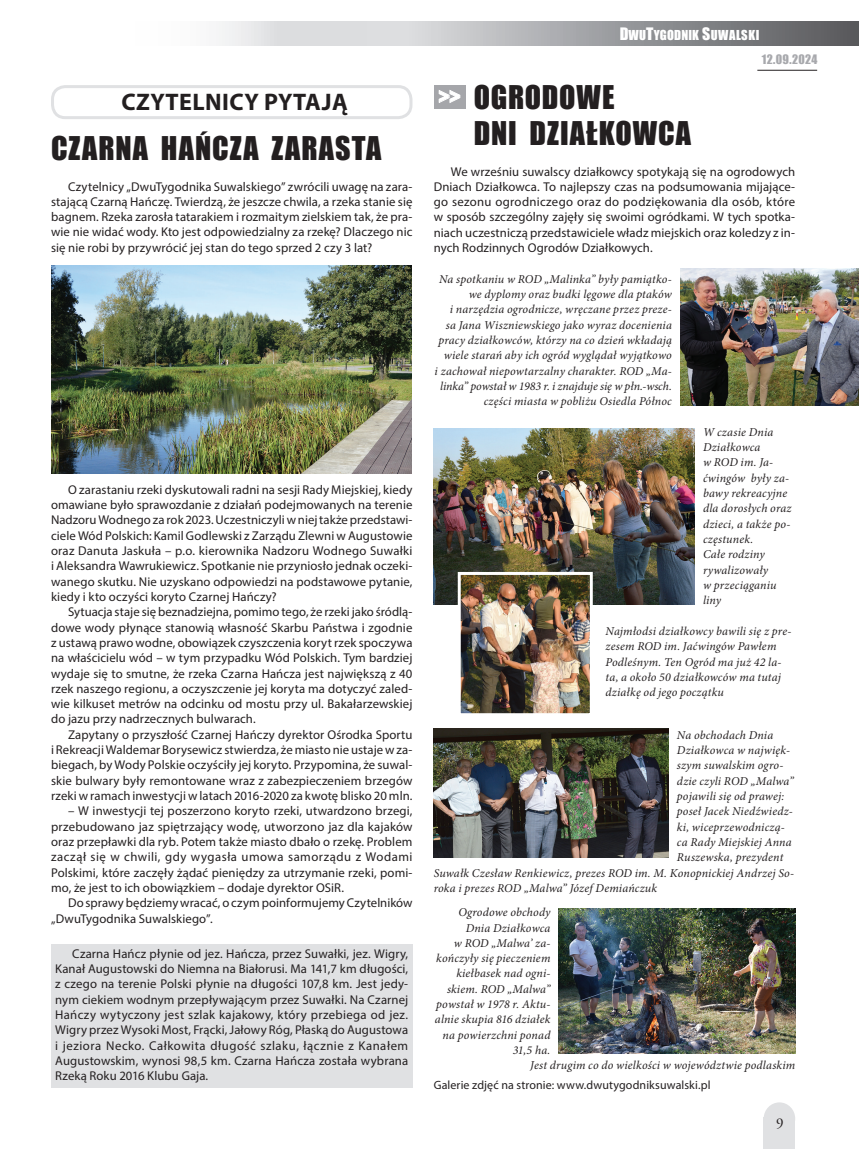
<style>
.page{position:relative;width:859px;height:1149px;background:#fff}
.page>*{position:absolute;margin:0;border:0;box-sizing:border-box;transform-origin:0 0}
.t1{font:30px/36px "Impact";letter-spacing:.035em;color:#231f20}
.t2{font:24.15px "Impact";color:#fff;scale:.87 1}
.t3{font:700 24px "Myriad Pro";letter-spacing:.02em;color:#231f20}
.t4{font:15px "Adobe Garamond Pro";color:#231f20}
.t5{font:12.75px/15.3px "Myriad Pro";letter-spacing:.005em;color:#231f20;text-align:justify}
.t6{font:12.6px "Impact";letter-spacing:.015em;color:#fff}
.t7{font:italic 12px/15.3px "Minion Pro";letter-spacing:.015em;color:#231f20}
.t8{font:12px "Myriad Pro";letter-spacing:.01em;color:#231f20}
.t9{font:12px "Impact";letter-spacing:.03em;color:#a8a9ad}
.s1{font-size:15.75px}
</style>
<div class="page">
<svg style="left:219px;top:21px;width:640px;height:25px;background:#acadb0"></svg>
<hr style="left:757px;top:70px;width:60px;height:1px;background:#231f20">
<div style="left:764px;top:1101px;width:31px;height:33px;background:#e0e1e3;border-radius:50%"></div>
<div style="left:764px;top:1117px;width:31px;height:31px;background:#e0e1e3"></div>
<div style="left:434px;top:85px;width:31px;height:23px;background:#a5a6aa"></div>
<svg style="left:439px;top:90px;width:21px;height:13px"></svg>
<div style="left:51px;top:943px;width:361px;height:143px;background:#e0e1e3"></div>
<div style="left:51px;top:85px;width:361px;height:34px;border:3px solid #e0e1e3;border-radius:13px"></div>
<img style="left:52px;top:265px;width:360px;height:208px">
<img style="left:680px;top:268px;width:179px;height:137px">
<img style="left:434px;top:428px;width:260px;height:176px">
<img style="left:462px;top:575px;width:127px;height:137px">
<div style="left:458px;top:571px;width:135px;height:145px;border:3px solid #fff"></div>
<img style="left:434px;top:728px;width:234px;height:129px">
<img style="left:559px;top:908px;width:237px;height:144px">
<p class="t6" style="left:620px;top:26px;width:141px"><span class="s1">D</span>WU<span class="s1">T</span>YGODNIK <span class="s1">S</span>UWALSKI</p>
<p class="t9" style="left:762px;top:50px;width:57px">12.09.2024</p>
<h3 class="t3" style="left:121px;top:86px;width:228px">CZYTELNICY PYTAJĄ</h3>
<h1 class="t1" style="left:474px;top:78px;width:219px">OGRODOWE<br>DNI DZIAŁKOWCA</h1>
<p class="t5" style="left:434px;top:163px;width:363px;text-indent:17px">We wrześniu suwalscy działkowcy spotykają się na ogrodowych Dniach Działkowca. To najlepszy czas na podsumowania mijające&shy;go sezonu ogrodniczego oraz do podziękowania dla osób, które w sposób szczególny zajęły się swoimi ogródkami. W tych spotka&shy;niach uczestniczą przedstawiciele władz miejskich oraz koledzy z in&shy;nych Rodzinnych Ogrodów Działkowych.</p>
<p class="t7" style="left:435px;top:271px;width:239px;text-align:right">Na spotkaniu w ROD „Malinka” były pamiątko&shy;we dyplomy oraz budki lęgowe dla ptaków<br>i narzędzia ogrodnicze, wręczane przez preze-<br>sa Jana Wiszniewskiego jako wyraz docenienia pracy działkowców, którzy na co dzień wkładają wiele starań aby ich ogród wyglądał wyjątkowo<br>i zachował niepowtarzalny charakter. ROD „Ma&shy;linka” powstał w 1983 r. i znajduje się w płn.-wsch. części miasta w pobliżu Osiedla Północ</p>
<p class="t7" style="left:703px;top:424px;width:90px">W czasie Dnia<br>Działkowca<br>w ROD im. Ja&shy;ćwingów były za&shy;bawy rekreacyjne dla dorosłych oraz dzieci, a także po&shy;częstunek.<br>Całe rodziny rywalizowały<br>w przeciąganiu liny</p>
<p class="t7" style="left:605px;top:623px;width:187px">Najmłodsi działkowcy bawili się z pre&shy;zesem ROD im. Jaćwingów Pawłem<br>Podleśnym. Ten Ogród ma już 42 la&shy;ta, a około 50 działkowców ma tutaj działkę od jego początku</p>
<p class="t7" style="left:677px;top:727px;width:98px">Na obchodach Dnia</p>
<p class="t7" style="left:677px;top:742px;width:115px">Działkowca w najwięk-</p>
<p class="t7" style="left:677px;top:757px;width:108px">szym suwalskim ogro-</p>
<p class="t7" style="left:677px;top:773px;width:118px">dzie czyli ROD „Malwa”</p>
<p class="t7" style="left:677px;top:788px;width:109px">pojawili się od prawej:</p>
<p class="t7" style="left:677px;top:803px;width:117px">poseł Jacek Niedźwiedz-</p>
<p class="t7" style="left:677px;top:818px;width:109px">ki, wiceprzewodniczą-</p>
<p class="t7" style="left:677px;top:834px;width:116px">ca Rady Miejskiej Anna</p>
<p class="t7" style="left:677px;top:849px;width:108px">Ruszewska, prezydent</p>
<p class="t7" style="left:434px;top:864px;width:362px">Suwałk Czesław Renkiewicz, prezes ROD im. M. Konopnickiej Andrzej So-</p>
<p class="t7" style="left:434px;top:880px;width:225px">roka i prezes ROD „Malwa” Józef Demiańczuk</p>
<p class="t7" style="left:458px;top:904px;width:94px">Ogrodowe obchody</p>
<p class="t7" style="left:466px;top:919px;width:86px">Dnia Działkowca</p>
<p class="t7" style="left:454px;top:935px;width:98px">w ROD „Malwa’ za-</p>
<p class="t7" style="left:436px;top:950px;width:116px">kończyły się pieczeniem</p>
<p class="t7" style="left:456px;top:965px;width:96px">kiełbasek nad ogni-</p>
<p class="t7" style="left:447px;top:980px;width:105px">skiem. ROD „Malwa”</p>
<p class="t7" style="left:436px;top:996px;width:116px">powstał w 1978 r. Aktu-</p>
<p class="t7" style="left:435px;top:1011px;width:117px">alnie skupia 816 działek</p>
<p class="t7" style="left:443px;top:1026px;width:109px">na powierzchni ponad</p>
<p class="t7" style="left:513px;top:1042px;width:39px">31,5 ha.</p>
<p class="t7" style="left:530px;top:1057px;width:266px">Jest drugim co do wielkości w województwie podlaskim</p>
<p class="t8" style="left:434px;top:1077px;width:278px">Galerie zdjęć na stronie: www.dwutygodniksuwalski.pl</p>
<h2 class="t2" style="left:439px;top:78px;width:27px">&gt;&gt;</h2>
<h1 class="t1" style="left:51px;top:129px;width:332px">CZARNA HAŃCZA ZARASTA</h1>
<p class="t5" style="left:51px;top:178px;width:363px;text-indent:17px">Czytelnicy „DwuTygodnika Suwalskiego” zwrócili uwagę na zara&shy;stającą Czarną Hańczę. Twierdzą, że jeszcze chwila, a rzeka stanie się bagnem. Rzeka zarosła tatarakiem i rozmaitym zielskiem tak, że pra&shy;wie nie widać wody. Kto jest odpowiedzialny za rzekę? Dlaczego nic się nie robi by przywrócić jej stan do tego sprzed 2 czy 3 lat?</p>
<p class="t5" style="left:51px;top:481px;width:363px;text-indent:17px">O zarastaniu rzeki dyskutowali radni na sesji Rady Miejskiej, kiedy omawiane było sprawozdanie z działań podejmowanych na terenie Nadzoru Wodnego za rok 2023. Uczestniczyli w niej także przedstawi&shy;ciele Wód Polskich: Kamil Godlewski z Zarządu Zlewni w Augustowie oraz Danuta Jaskuła – p.o. kierownika Nadzoru Wodnego Suwałki i Aleksandra Wawrukiewicz. Spotkanie nie przyniosło jednak oczeki&shy;wanego skutku. Nie uzyskano odpowiedzi na podstawowe pytanie, kiedy i kto oczyści koryto Czarnej Hańczy?</p>
<p class="t5" style="left:51px;top:604px;width:363px;text-indent:17px">Sytuacja staje się beznadziejna, pomimo tego, że rzeki jako śródlą&shy;dowe wody płynące stanowią własność Skarbu Państwa i zgodnie z ustawą prawo wodne, obowiązek czyszczenia koryt rzek spoczywa na właścicielu wód – w tym przypadku Wód Polskich. Tym bardziej wydaje się to smutne, że rzeka Czarna Hańcza jest największą z 40 rzek naszego regionu, a oczyszczenie jej koryta ma dotyczyć zaled&shy;wie kilkuset metrów na odcinku od mostu przy ul. Bakałarzewskiej do jazu przy nadrzecznych bulwarach.</p>
<p class="t5" style="left:51px;top:726px;width:363px;text-indent:17px">Zapytany o przyszłość Czarnej Hańczy dyrektor Ośrodka Sportu i Rekreacji Waldemar Borysewicz stwierdza, że miasto nie ustaje w za&shy;biegach, by Wody Polskie oczyściły jej koryto. Przypomina, że suwal&shy;skie bulwary były remontowane wraz z zabezpieczeniem brzegów rzeki w ramach inwestycji w latach 2016-2020 za kwotę blisko 20 mln.</p>
<p class="t5" style="left:51px;top:803px;width:363px;text-indent:17px">– W inwestycji tej poszerzono koryto rzeki, utwardzono brzegi, przebudowano jaz spiętrzający wodę, utworzono jaz dla kajaków oraz przepławki dla ryb. Potem także miasto dbało o rzekę. Problem zaczął się w chwili, gdy wygasła umowa samorządu z Wodami Polskimi, które zaczęły żądać pieniędzy za utrzymanie rzeki, pomi&shy;mo, że jest to ich obowiązkiem – dodaje dyrektor OSiR.</p>
<p class="t5" style="left:51px;top:894px;width:363px;text-indent:17px">Do sprawy będziemy wracać, o czym poinformujemy Czytelników „DwuTygodnika Suwalskiego”.</p>
<p class="t5" style="left:55px;top:945px;width:354px;text-indent:17px">Czarna Hańcz płynie od jez. Hańcza, przez Suwałki, jez. Wigry, Kanał Augustowski do Niemna na Białorusi. Ma 141,7 km długości, z czego na terenie Polski płynie na długości 107,8 km. Jest jedy&shy;nym ciekiem wodnym przepływającym przez Suwałki. Na Czarnej Hańczy wytyczony jest szlak kajakowy, który przebiega od jez.<br>Wigry przez Wysoki Most, Frącki, Jałowy Róg, Płaską do Augustowa i jeziora Necko. Całkowita długość szlaku, łącznie z Kanałem Augustowskim, wynosi 98,5 km. Czarna Hańcza została wybrana Rzeką Roku 2016 Klubu Gaja.</p>
<p class="t4" style="left:776px;top:1114px;width:9px">9</p>
</div>
